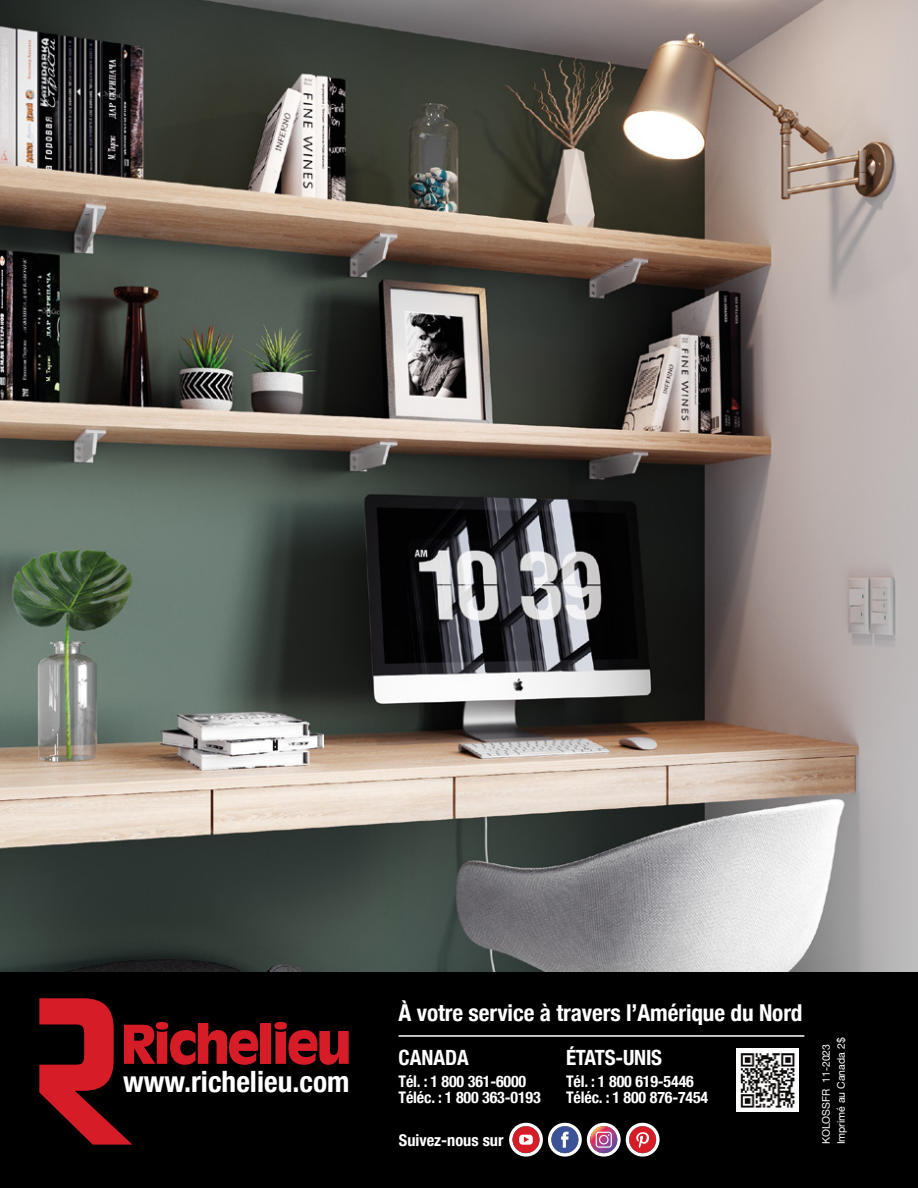
<style>
.page{position:relative;width:918px;height:1188px;background:#fff}
.page>*{position:absolute;margin:0;border:0;box-sizing:border-box;transform-origin:0 0}
.t1{font:700 condensed 29.4px "Helvetica Neue";color:#fff}
.t2{font:700 condensed 23.25px "Helvetica Neue";letter-spacing:-.005em;color:#fff}
.t3{font:700 condensed 21px "Helvetica Neue";letter-spacing:-.01em;color:#fff}
.t4{font:16.35px "Helvetica Neue LT 77 Bd Cn";color:#fff}
.t5{font:700 condensed 15.9px/15.8px "Helvetica Neue";letter-spacing:-.01em;color:#fff}
.t6{font:10.5px/15px "Helvetica Neue";color:#fff}
</style>
<div class="page">
<div style="left:0;top:972px;width:918px;height:216px;background:#000"></div>
<hr style="left:399px;top:1035px;width:405px;height:2px;background:#fff">
<img style="left:0;top:0;width:918px;height:972px">
<svg style="left:39px;top:998px;width:219px;height:147px"></svg>
<div style="left:261px;top:1023px;width:10px;height:41px;background:#d61c26"></div>
<svg style="left:274px;top:1022px;width:75px;height:43px"></svg>
<svg style="left:548px;top:1123px;width:34px;height:34px"></svg>
<div style="left:551px;top:1126px;width:27px;height:27px;background:#3b5297;border-radius:50%"></div>
<svg style="left:561px;top:1132px;width:8px;height:16px"></svg>
<svg style="left:509px;top:1123px;width:34px;height:34px"></svg>
<div style="left:513px;top:1126px;width:27px;height:27px;background:#d61c26;border-radius:50%"></div>
<div style="left:519px;top:1135px;width:14px;height:10px;background:#fff;border-radius:3px"></div>
<svg style="left:524px;top:1137px;width:5px;height:5px"></svg>
<svg style="left:587px;top:1123px;width:34px;height:34px"></svg>
<svg style="left:590px;top:1126px;width:27px;height:27px"></svg>
<svg style="left:626px;top:1123px;width:34px;height:34px"></svg>
<div style="left:629px;top:1126px;width:27px;height:27px;background:#d61c26;border-radius:50%"></div>
<svg style="left:636px;top:1132px;width:13px;height:16px"></svg>
<img style="left:736px;top:1049px;width:63px;height:62px">
<h1 class="t1" style="left:123px;top:1057px;width:228px">www.richelieu.com</h1>
<h2 class="t2" style="left:399px;top:994px;width:406px">À votre service à travers l’Amérique du Nord</h2>
<h3 class="t3" style="left:399px;top:1040px;width:72px">CANADA</h3>
<p class="t5" style="left:399px;top:1072px;width:144px">Tél. : 1 800 361-6000<br>Téléc. : 1 800 363-0193</p>
<h3 class="t3" style="left:566px;top:1040px;width:98px">ÉTATS-UNIS</h3>
<p class="t5" style="left:566px;top:1072px;width:144px">Tél. : 1 800 619-5446<br>Téléc. : 1 800 876-7454</p>
<p class="t4" style="left:399px;top:1130px;width:106px">Suivez-nous sur</p>
<p class="t6" style="left:819px;top:1144px;width:108px;rotate:-90deg">KOLOSSFR 11-2023<br>Imprimé au Canada 2$</p>
</div>
